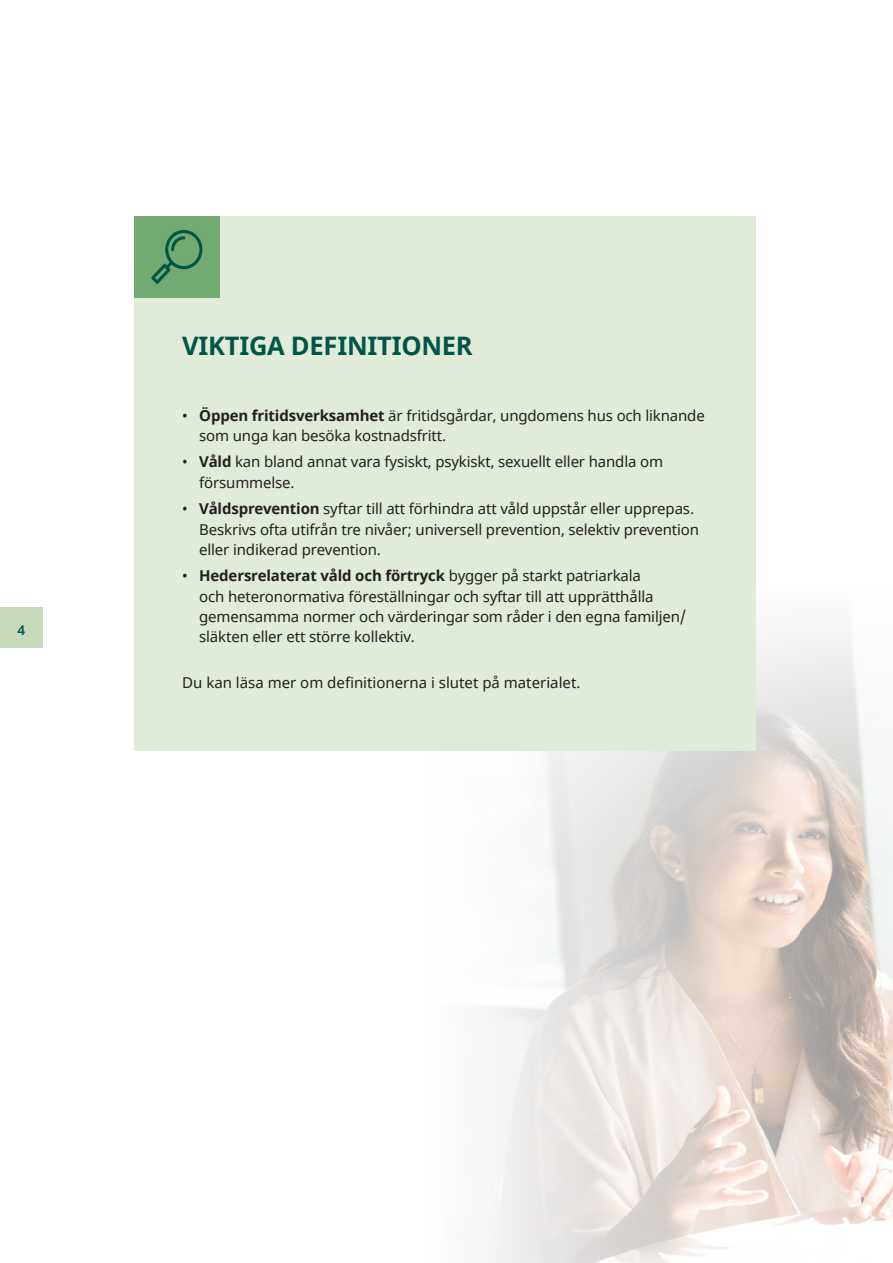
<style>
.page{position:relative;width:893px;height:1263px;background:#fff}
.page>*{position:absolute;margin:0;border:0;box-sizing:border-box;transform-origin:0 0}
.t1{font:700 25.5px "Noto Sans";letter-spacing:-.01em;color:#005547}
.FAKTARUTA{font:15px/20.2px "Noto Sans";letter-spacing:-.01em;color:#231f20}
.t2{font:600 13.5px "Noto Sans";color:#005547}
.s1{font-weight:700}
</style>
<div class="page">
<img style="left:398px;top:750px;width:495px;height:513px">
<svg style="left:445px;top:628px;width:448px;height:580px"></svg>
<div style="left:134px;top:216px;width:622px;height:534px;background:#e1ebd9"></div>
<div style="left:134px;top:216px;width:85px;height:81px;background:#72aa71"></div>
<svg style="left:151px;top:230px;width:51px;height:54px"></svg>
<div style="left:0;top:608px;width:43px;height:40px;background:#c6d9b9"></div>
<p class="t2" style="left:17px;top:621px;width:9px">4</p>
<h2 class="t1" style="left:182px;top:327px;width:292px">VIKTIGA DEFINITIONER</h2>
<p class="FAKTARUTA" style="left:199px;top:405px;width:507px;text-indent:-17px">• <span class="s1">Öppen fritidsverksamhet</span> är fritidsgårdar, ungdomens hus och liknande som unga kan besöka kostnadsfritt.</p>
<p class="FAKTARUTA" style="left:199px;top:452px;width:465px;text-indent:-17px">• <span class="s1">Våld</span> kan bland annat vara fysiskt, psykiskt, sexuellt eller handla om försummelse.</p>
<p class="FAKTARUTA" style="left:199px;top:499px;width:501px;text-indent:-17px">• <span class="s1">Våldsprevention</span> syftar till att förhindra att våld uppstår eller upprepas.<br>Beskrivs ofta utifrån tre nivåer; universell prevention, selektiv prevention eller indikerad prevention.</p>
<p class="FAKTARUTA" style="left:199px;top:566px;width:489px;text-indent:-17px">• <span class="s1">Hedersrelaterat våld och förtryck</span> bygger på starkt patriarkala<br>och heteronormativa föreställningar och syftar till att upprätthålla gemensamma normer och värderingar som råder i den egna familjen/ släkten eller ett större kollektiv.</p>
<p class="FAKTARUTA" style="left:182px;top:673px;width:400px">Du kan läsa mer om definitionerna i slutet på materialet.</p>
</div>
